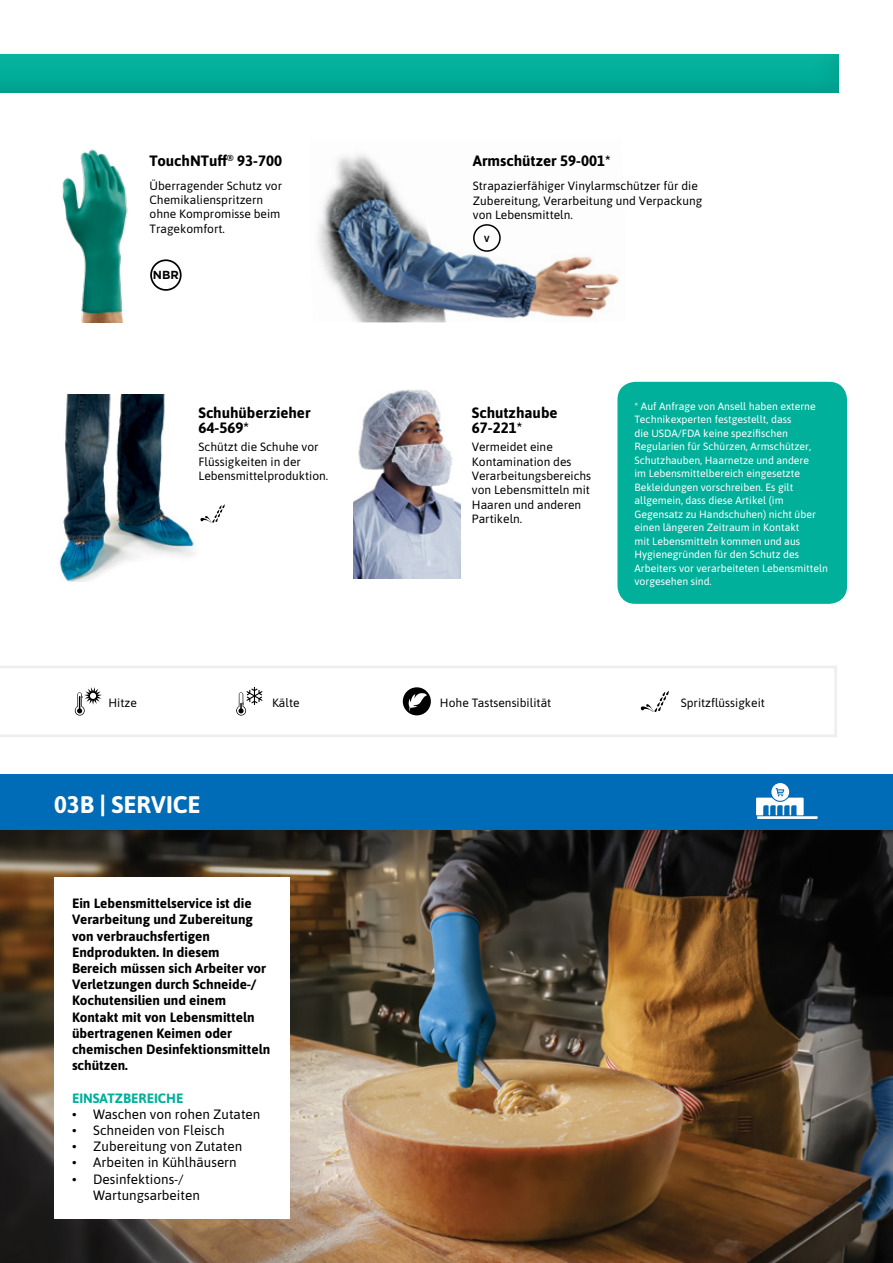
<style>
.page{position:relative;width:893px;height:1263px;background:#fff}
.page>*{position:absolute;margin:0;border:0;box-sizing:border-box;transform-origin:0 0}
.t1{font:700 24px "Asap";color:#fff}
.t2{font:700 15px/15px "Asap";color:#000}
.t3{font:700 13.5px/16.2px "Asap";color:#000}
.t4{font:13.5px/16.2px "Asap";color:#000}
.t5{font:700 13.5px "Asap";color:#00b09b}
.t6{font:12px/14.4px "Asap";color:#000}
.t7{font:700 11.7px "Gotham";color:#000}
.t8{font:10.5px/13.5px "Asap";color:#fff}
.t9{font:700 8.85px "Asap";color:#000}
</style>
<div class="page">
<img style="left:0;top:829px;width:893px;height:434px">
<img style="left:353px;top:389px;width:107px;height:190px">
<svg style="left:0;top:666px;width:837px;height:71px"></svg>
<img style="left:317px;top:154px;width:302px;height:168px">
<img style="left:59px;top:395px;width:136px;height:187px">
<div style="left:0;top:52px;width:840px;height:41px;background:#000;opacity:.17"></div>
<div style="left:54px;top:877px;width:236px;height:341px;background:#fff"></div>
<div style="left:0;top:774px;width:893px;height:55px;background:#006bb6"></div>
<div style="left:617px;top:382px;width:230px;height:222px;background:#00b09b;border-radius:18px"></div>
<img style="left:62px;top:149px;width:66px;height:173px">
<div style="left:473px;top:224px;width:28px;height:28px;border:2px solid #000;border-radius:50%"></div>
<svg style="left:200px;top:504px;width:25px;height:19px"></svg>
<svg style="left:639px;top:691px;width:30px;height:22px"></svg>
<svg style="left:75px;top:687px;width:27px;height:28px"></svg>
<svg style="left:236px;top:687px;width:26px;height:28px"></svg>
<svg style="left:403px;top:687px;width:28px;height:28px"></svg>
<svg style="left:150px;top:259px;width:32px;height:32px"></svg>
<svg style="left:756px;top:783px;width:62px;height:36px"></svg>
<h2 class="t2" style="left:150px;top:153px;width:134px">TouchNTuff<sup>®</sup> 93-700</h2>
<p class="t6" style="left:150px;top:178px;width:134px">Überragender Schutz vor<br>Chemikalienspritzern ohne Kompromisse beim<br>Tragekomfort.</p>
<p class="t7" style="left:153px;top:267px;width:28px">NBR</p>
<h2 class="t2" style="left:199px;top:405px;width:113px">Schuhüberzieher<br>64-569*</h2>
<p class="t6" style="left:199px;top:439px;width:131px">Schützt die Schuhe vor<br>Flüssigkeiten in der<br>Lebensmittelproduktion.</p>
<h2 class="t2" style="left:473px;top:153px;width:139px">Armschützer 59-001*</h2>
<p class="t6" style="left:473px;top:178px;width:231px">Strapazierfähiger Vinylarmschützer für die<br>Zubereitung, Verarbeitung und Verpackung von Lebensmitteln.</p>
<p class="t9" style="left:484px;top:232px;width:7px">V</p>
<h2 class="t2" style="left:472px;top:405px;width:87px">Schutzhaube<br>67-221*</h2>
<p class="t6" style="left:472px;top:439px;width:121px">Vermeidet eine<br>Kontamination des<br>Verarbeitungsbereichs von Lebensmitteln mit<br>Haaren und anderen<br>Partikeln.</p>
<p class="t8" style="left:634px;top:398px;width:195px">* Auf Anfrage von Ansell haben externe Technikexperten festgestellt, dass<br>die USDA/FDA keine spezifischen Regularien für Schürzen, Armschützer, Schutzhauben, Haarnetze und andere<br>im Lebensmittelbereich eingesetzte Bekleidungen vorschreiben. Es gilt allgemein, dass diese Artikel (im Gegensatz zu Handschuhen) nicht über einen längeren Zeitraum in Kontakt<br>mit Lebensmitteln kommen und aus Hygienegründen für den Schutz des Arbeiters vor verarbeiteten Lebensmitteln vorgesehen sind.</p>
<p class="t6" style="left:108px;top:695px;width:30px">Hitze</p>
<p class="t6" style="left:272px;top:695px;width:29px">Kälte</p>
<p class="t6" style="left:440px;top:695px;width:113px">Hohe Tastsensibilität</p>
<p class="t6" style="left:681px;top:695px;width:86px">Spritzflüssigkeit</p>
<h1 class="t1" style="left:54px;top:787px;width:148px">03B | SERVICE</h1>
<p class="t3" style="left:72px;top:895px;width:200px">Ein Lebensmittelservice ist die<br>Verarbeitung und Zubereitung von verbrauchsfertigen<br>Endprodukten. In diesem<br>Bereich müssen sich Arbeiter vor<br>Verletzungen durch Schneide-/<br>Kochutensilien und einem<br>Kontakt mit von Lebensmitteln übertragenen Keimen oder chemischen Desinfektionsmitteln schützen.</p>
<p class="t5" style="left:72px;top:1088px;width:113px">EINSATZBEREICHE</p>
<p class="t4" style="left:72px;top:1105px;width:190px">• Waschen von rohen Zutaten</p>
<p class="t4" style="left:72px;top:1121px;width:154px">• Schneiden von Fleisch</p>
<p class="t4" style="left:72px;top:1138px;width:172px">• Zubereitung von Zutaten</p>
<p class="t4" style="left:72px;top:1154px;width:166px">• Arbeiten in Kühlhäusern</p>
<p class="t4" style="left:93px;top:1170px;width:108px;text-indent:-21px">• Desinfektions-/<br>Wartungsarbeiten</p>
</div>
